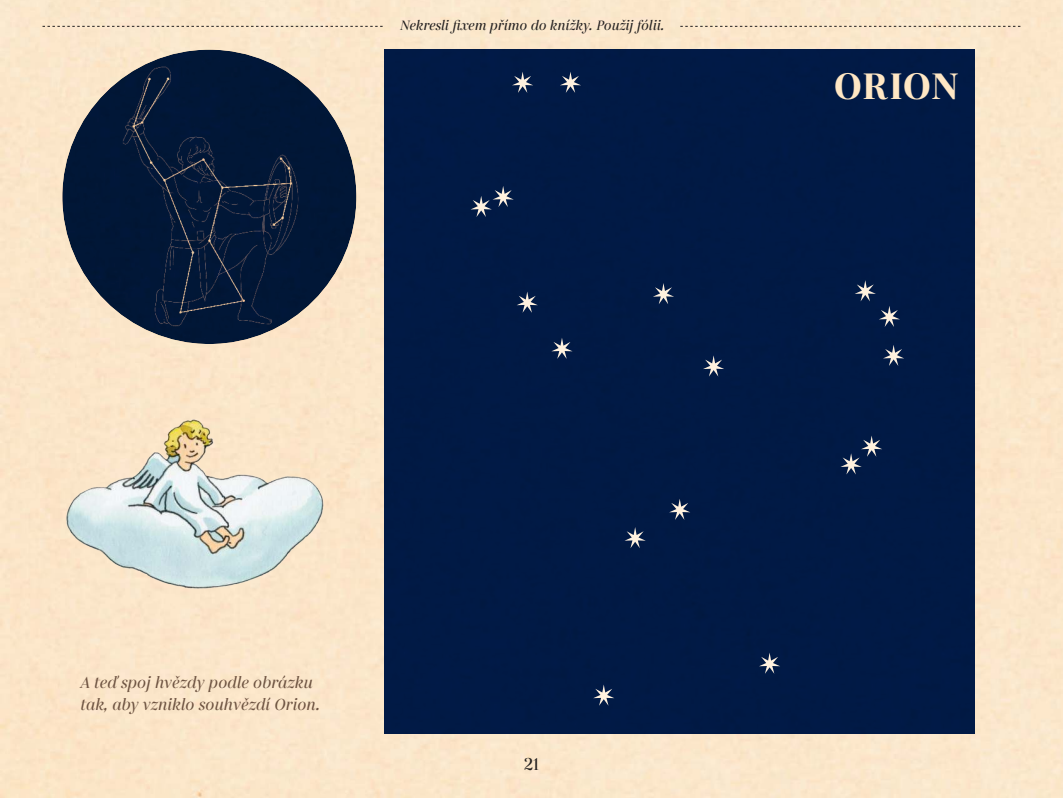
<style>
.page{position:relative;width:1063px;height:798px;background:#fff}
.page>*{position:absolute;margin:0;border:0;box-sizing:border-box;transform-origin:0 0}
.t1{font:700 37.5px "Gabriela";color:#ffe7c4}
.t2{font:500 17.5px "Gabriela";color:#221f1f}
.t3{font:italic 500 16.25px/22.5px "Gabriela";color:#6d5341}
.t4{font:italic 500 13.75px "Gabriela";color:#221f1f}
</style>
<div class="page">
<div style="left:0;top:0;width:1063px;height:797px;background:#fbe6c9"></div>
<img style="left:62px;top:50px;width:294px;height:294px;border-radius:50%">
<div style="left:384px;top:50px;width:591px;height:683px;background:#011a45"></div>
<svg style="left:883px;top:345px;width:21px;height:21px"></svg>
<svg style="left:855px;top:280px;width:45px;height:47px"></svg>
<svg style="left:840px;top:436px;width:42px;height:38px"></svg>
<svg style="left:703px;top:355px;width:21px;height:21px"></svg>
<svg style="left:653px;top:283px;width:21px;height:21px"></svg>
<svg style="left:551px;top:338px;width:22px;height:21px"></svg>
<svg style="left:517px;top:292px;width:21px;height:21px"></svg>
<svg style="left:471px;top:186px;width:43px;height:31px"></svg>
<svg style="left:560px;top:72px;width:21px;height:21px"></svg>
<svg style="left:512px;top:72px;width:21px;height:21px"></svg>
<svg style="left:625px;top:527px;width:21px;height:21px"></svg>
<svg style="left:669px;top:499px;width:21px;height:20px"></svg>
<svg style="left:759px;top:653px;width:21px;height:20px"></svg>
<svg style="left:593px;top:685px;width:21px;height:20px"></svg>
<svg style="left:680px;top:26px;width:340px;height:1px"></svg>
<svg style="left:43px;top:26px;width:340px;height:1px"></svg>
<img style="left:62px;top:415px;width:264px;height:177px">
<p class="t4" style="left:399px;top:19px;width:266px">Nekresli fixem přímo do knížky. Použij fólii.</p>
<h1 class="t1" style="left:834px;top:64px;width:126px">ORION</h1>
<p class="t3" style="left:79px;top:672px;width:241px">A teď spoj hvězdy podle obrázku tak, aby vzniklo souhvězdí Orion.</p>
<p class="t2" style="left:524px;top:754px;width:17px">21</p>
</div>
